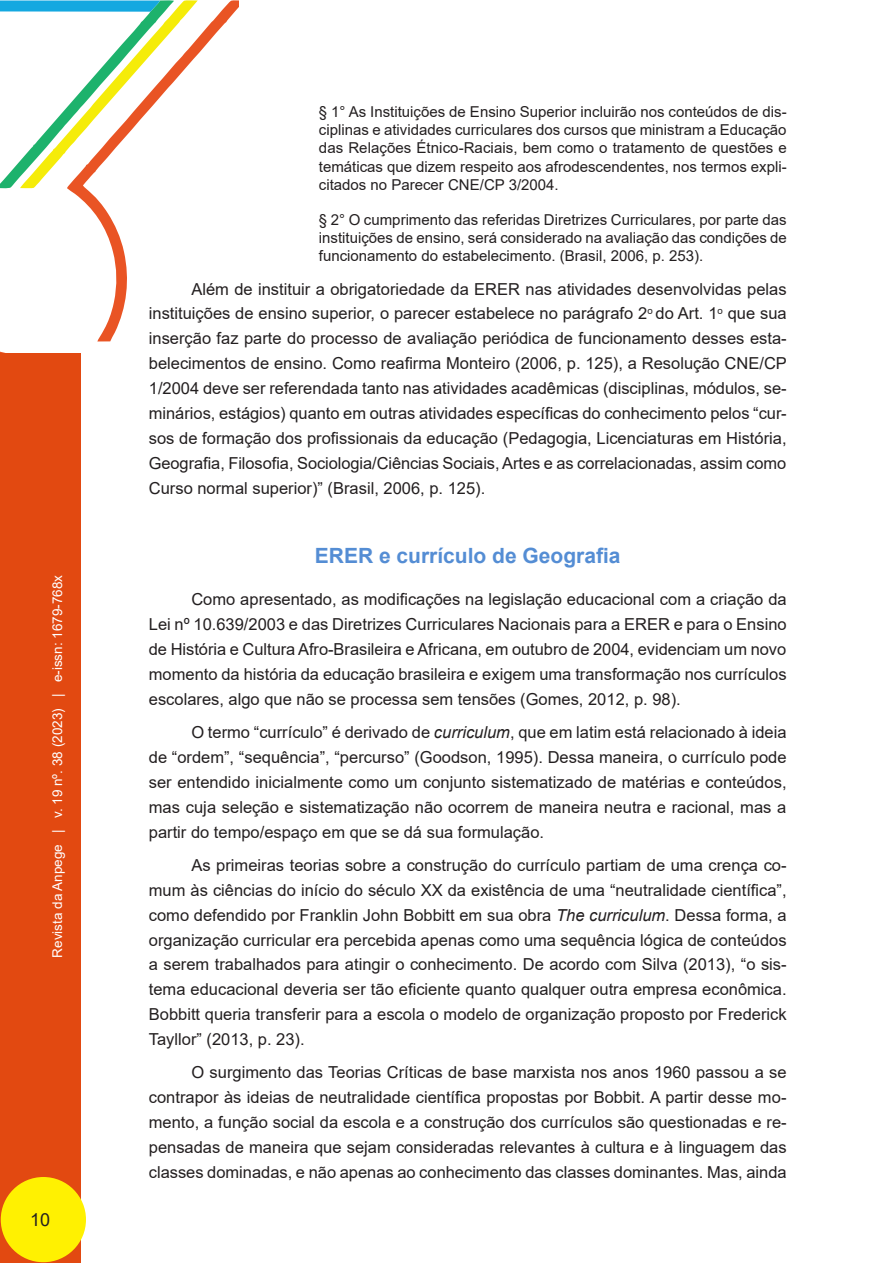
<style>
.page{position:relative;width:893px;height:1263px;background:#fff}
.page>*{position:absolute;margin:0;border:0;box-sizing:border-box;transform-origin:0 0}
._03A_SUB_SUB{font:700 21px "Arial";color:#548dd4}
.t1{font:18px "Arial";color:#231f20}
._04_CORPO_DO_TEXTO{font:16.5px/24.9px "Arial";color:#231f20;text-align:justify}
._05_TEXTO_DESTAQUE{font:15px/18.1px "Arial";color:#231f20;text-align:justify}
.t2{font:13.5px "Arial";color:#fff}
.s1{font-style:italic}
</style>
<div class="page">
<svg style="left:0;top:351px;width:19px;height:3px"></svg>
<svg style="left:69px;top:0;width:170px;height:341px"></svg>
<svg style="left:0;top:0;width:198px;height:190px"></svg>
<div style="left:0;top:354px;width:80px;height:909px;background:#e24911"></div>
<div style="left:1px;top:1177px;width:85px;height:85px;background:#fff101;border-radius:50%"></div>
<p class="t2" style="left:48px;top:957px;width:384px;rotate:-90deg">Revista da Anpege | v. 19 nº. 38 (2023) | e-issn: 1679-768x</p>
<p class="t1" style="left:30px;top:1207px;width:22px">10</p>
<p class="_05_TEXTO_DESTAQUE" style="left:319px;top:103px;width:469px">§ 1° As Instituições de Ensino Superior incluirão nos conteúdos de dis&shy;ciplinas e atividades curriculares dos cursos que ministram a Educação das Relações Étnico-Raciais, bem como o tratamento de questões e temáticas que dizem respeito aos afrodescendentes, nos termos expli&shy;citados no Parecer CNE/CP 3/2004.</p>
<p class="_05_TEXTO_DESTAQUE" style="left:319px;top:210px;width:469px">§ 2° O cumprimento das referidas Diretrizes Curriculares, por parte das instituições de ensino, será considerado na avaliação das condições de funcionamento do estabelecimento. (Brasil, 2006, p. 253).</p>
<p class="_04_CORPO_DO_TEXTO" style="left:149px;top:276px;width:640px;text-indent:43px">Além de instituir a obrigatoriedade da ERER nas atividades desenvolvidas pelas instituições de ensino superior, o parecer estabelece no parágrafo 2<sup>o</sup> do Art. 1<sup>o</sup> que sua inserção faz parte do processo de avaliação periódica de funcionamento desses esta&shy;belecimentos de ensino. Como reafirma Monteiro (2006, p. 125), a Resolução CNE/CP 1/2004 deve ser referendada tanto nas atividades acadêmicas (disciplinas, módulos, se&shy;minários, estágios) quanto em outras atividades específicas do conhecimento pelos “cur&shy;sos de formação dos profissionais da educação (Pedagogia, Licenciaturas em História, Geografia, Filosofia, Sociologia/Ciências Sociais, Artes e as correlacionadas, assim como Curso normal superior)” (Brasil, 2006, p. 125).</p>
<p class="_03A_SUB_SUB" style="left:315px;top:541px;width:307px">ERER e currículo de Geografia</p>
<p class="_04_CORPO_DO_TEXTO" style="left:149px;top:587px;width:639px;text-indent:43px">Como apresentado, as modificações na legislação educacional com a criação da Lei nº 10.639/2003 e das Diretrizes Curriculares Nacionais para a ERER e para o Ensino de História e Cultura Afro-Brasileira e Africana, em outubro de 2004, evidenciam um novo momento da história da educação brasileira e exigem uma transformação nos currículos escolares, algo que não se processa sem tensões (Gomes, 2012, p. 98).</p>
<p class="_04_CORPO_DO_TEXTO" style="left:149px;top:720px;width:639px;text-indent:43px">O termo “currículo” é derivado de <span class="s1">curriculum</span>, que em latim está relacionado à ideia de “ordem”, “sequência”, “percurso” (Goodson, 1995). Dessa maneira, o currículo pode ser entendido inicialmente como um conjunto sistematizado de matérias e conteúdos, mas cuja seleção e sistematização não ocorrem de maneira neutra e racional, mas a partir do tempo/espaço em que se dá sua formulação.</p>
<p class="_04_CORPO_DO_TEXTO" style="left:149px;top:852px;width:639px;text-indent:43px">As primeiras teorias sobre a construção do currículo partiam de uma crença co&shy;mum às ciências do início do século XX da existência de uma “neutralidade científica”, como defendido por Franklin John Bobbitt em sua obra <span class="s1">The curriculum</span>. Dessa forma, a organização curricular era percebida apenas como uma sequência lógica de conteúdos a serem trabalhados para atingir o conhecimento. De acordo com Silva (2013), “o sis&shy;tema educacional deveria ser tão eficiente quanto qualquer outra empresa econômica.<br>Bobbitt queria transferir para a escola o modelo de organização proposto por Frederick Tayllor” (2013, p. 23).</p>
<p class="_04_CORPO_DO_TEXTO" style="left:149px;top:1060px;width:639px;text-indent:43px">O surgimento das Teorias Críticas de base marxista nos anos 1960 passou a se contrapor às ideias de neutralidade científica propostas por Bobbit. A partir desse mo&shy;mento, a função social da escola e a construção dos currículos são questionadas e re&shy;pensadas de maneira que sejam consideradas relevantes à cultura e à linguagem das classes dominadas, e não apenas ao conhecimento das classes dominantes. Mas, ainda</p>
</div>
